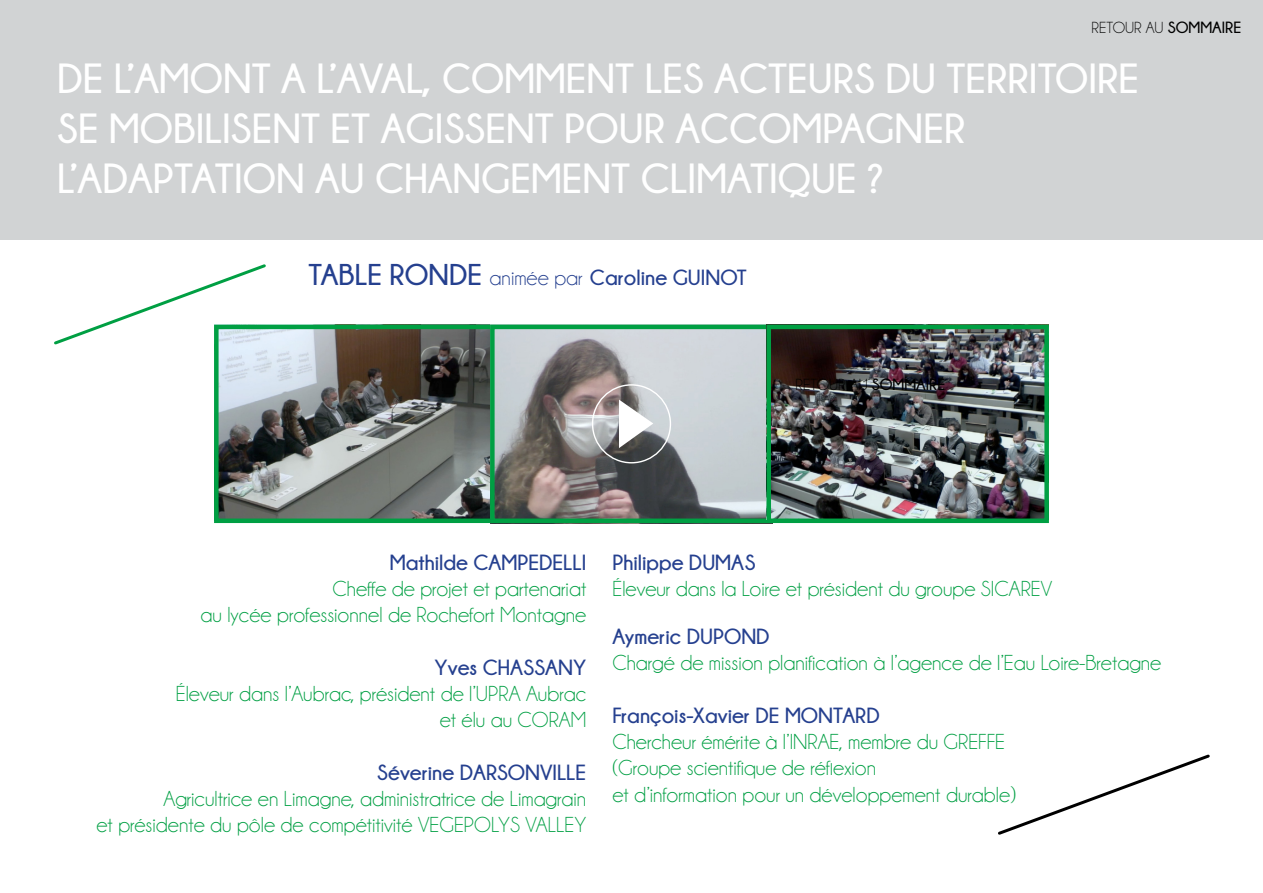
<style>
.page{position:relative;width:1263px;height:893px;background:#fff}
.page>*{position:absolute;margin:0;border:0;box-sizing:border-box;transform-origin:0 0}
.t1{font:700 42px/50.4px "Champagne&Limousines";color:#fff}
.t2{font:700 30px "Champagne&Limousines";color:#25408f}
.t3{font:21.9px/26.2px "Champagne&Limousines";color:#009f43;text-align:right}
.t4{font:700 21.9px "Champagne&Limousines";color:#25408f}
.t5{font:700 16.2px "Champagne&Limousines";color:#000}
.t6{font:16.2px "Champagne&Limousines";color:#000}
.s1{font-weight:400}
</style>
<div class="page">
<div style="left:0;top:0;width:1263px;height:240px;background:#d1d3d4"></div>
<svg style="left:54px;top:264px;width:214px;height:81px"></svg>
<svg style="left:998px;top:754px;width:212px;height:81px"></svg>
<img style="left:219px;top:330px;width:271px;height:188px">
<div style="left:214px;top:325px;width:282px;height:198px;border:4px solid #009f43"></div>
<img style="left:495px;top:330px;width:271px;height:188px">
<div style="left:490px;top:325px;width:282px;height:198px;border:4px solid #009f43"></div>
<img style="left:771px;top:330px;width:273px;height:188px">
<div style="left:766px;top:325px;width:283px;height:198px;border:4px solid #009f43"></div>
<svg style="left:619px;top:400px;width:34px;height:48px"></svg>
<div style="left:592px;top:384px;width:79px;height:79px;border:1px solid #fff;border-radius:50%"></div>
<p class="t6" style="left:1091px;top:19px;width:10px">retour</p>
<p class="t5" style="left:1146px;top:18px;width:32px"><span class="s1">au</span> SOMMAIRE</p>
<h1 class="t1" style="left:57px;top:53px;width:1083px">DE L’AMONT A L’AVAL, COMMENT LES ACTEURS DU TERRITOIRE<br>SE MOBILISENT ET AGISSENT POUR ACCOMPAGNER<br>L’ADAPTATION AU CHANGEMENT CLIMATIQUE ?</h1>
<h2 class="t2" style="left:308px;top:258px;width:101px">TABLE RONDE</h2>
<p class="t4" style="left:490px;top:266px;width:259px"><span class="s1">animée par</span> CAROLINE GUINOT</p>
<p class="t6" style="left:795px;top:377px;width:10px">retour</p>
<p class="t5" style="left:850px;top:376px;width:32px"><span class="s1">au</span> SOMMAIRE</p>
<p class="t4" style="left:390px;top:550px;width:111px">MATHILDE CAMPEDELLI</p>
<p class="t3" style="left:201px;top:576px;width:387px">Cheffe de projet et partenariat<br>au lycée professionnel de Rochefort Montagne</p>
<p class="t4" style="left:435px;top:655px;width:77px">YVES CHASSANY</p>
<p class="t3" style="left:176px;top:681px;width:412px">Éleveur dans l’Aubrac, président de l’UPRA Aubrac et élu au CORAM</p>
<p class="t4" style="left:377px;top:760px;width:110px">SÉVERINE DARSON</p>
<p class="t4" style="left:540px;top:760px;width:22px">VILLE</p>
<p class="t3" style="left:96px;top:786px;width:491px">Agricultrice en Limagne, administratrice de Limagrain<br>et présidente du pôle de compétitivité VEGEPOLYS VALLEY</p>
<p class="t4" style="left:612px;top:550px;width:104px">PHILIPPE DUMAS</p>
<p class="t3" style="left:612px;top:576px;width:441px">Éleveur dans la Loire et président du groupe SICAREV</p>
<p class="t4" style="left:612px;top:624px;width:103px">AYMERIC DUPOND</p>
<p class="t3" style="left:612px;top:650px;width:550px">Chargé de mission planification à l’agence de l’Eau Loire-Bretagne</p>
<p class="t4" style="left:612px;top:703px;width:203px">FRANÇOIS-XAVIER DE MONTARD</p>
<p class="t3" style="left:612px;top:729px;width:405px;text-align:left">Chercheur émérite à l’INRAE, membre du GREFFE (Groupe scientifique de réflexion<br>et d’information pour un développement durable)</p>
</div>
